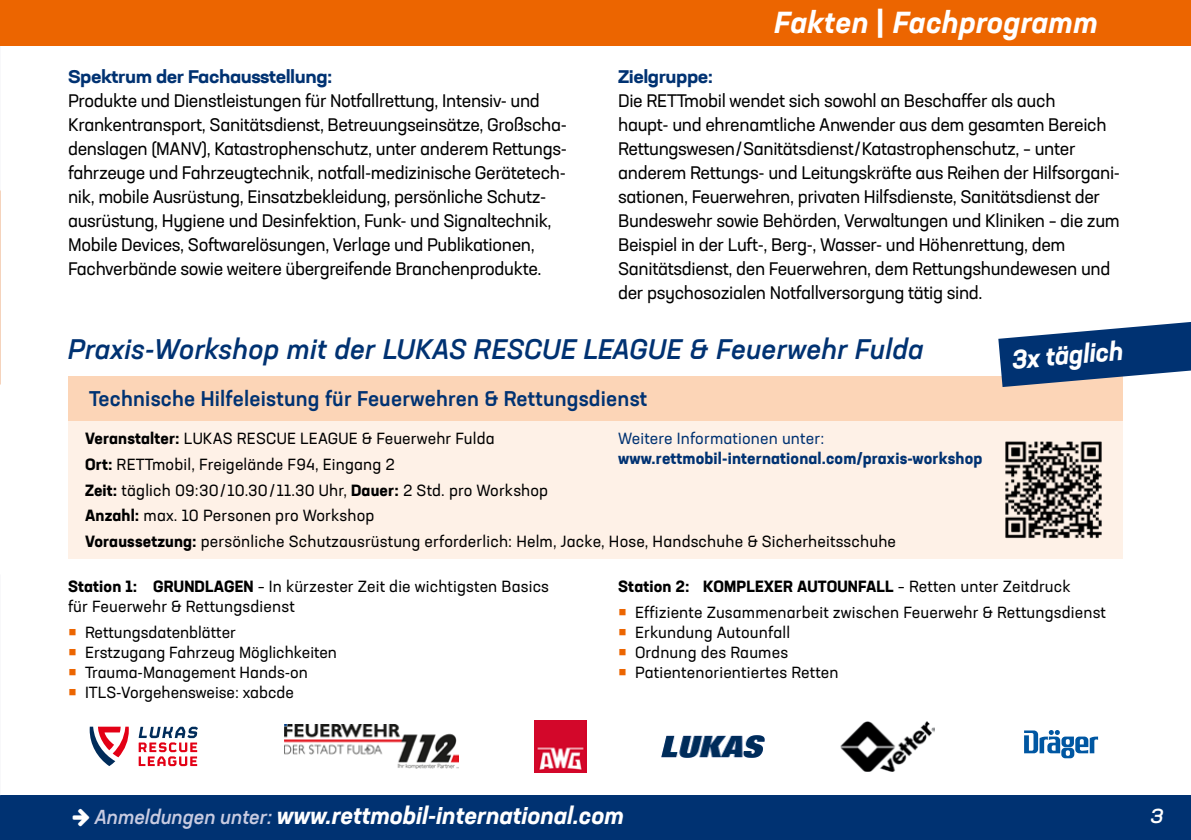
<style>
.page{position:relative;width:1191px;height:840px;background:#fff}
.page>*{position:absolute;margin:0;border:0;box-sizing:border-box;transform-origin:0 0}
.t1{font:italic 700 30px "Neusa Next Std";letter-spacing:.015em;color:#fff}
.t2{font:italic 500 28px "Neusa Next Std";letter-spacing:.01em;color:#003272}
.t3{font:italic 700 26px "Neusa Next Std";color:#fff}
.t4{font:italic 700 24px "Neusa Next Std";color:#fff}
.t5{font:500 21px "Neusa Next Std";letter-spacing:.01em;color:#003272}
.t6{font:italic 500 expanded 20px "Neusa Next Std";color:#fff}
.t7{font:18px/24px "Neusa Next Std";letter-spacing:-.02em;color:#000}
.t8{font:700 expanded 18px "Neusa Next Std";letter-spacing:-.025em;color:#003272}
.t9{font:16px/20px "Neusa Next Std";letter-spacing:.01em;color:#000}
.t10{font:700 16px "Neusa Next Std";letter-spacing:.01em;color:#003272}
.t11{font:16px "Neusa Next Std";letter-spacing:.01em;color:#003272}
.s1{font-style:normal}
.s2{font-weight:700}
.s3{font-weight:500;font-size:20px;color:#c8cbe1}
</style>
<div class="page">
<div style="left:0;top:795px;width:1191px;height:44px;background:#003272"></div>
<svg style="left:0;top:230px;width:1px;height:112px"></svg>
<svg style="left:0;top:353px;width:1px;height:31px"></svg>
<div style="left:68px;top:420px;width:1055px;height:138px;background:#fef1e7"></div>
<div style="left:68px;top:376px;width:1055px;height:44px;background:#fcd5b7"></div>
<svg style="left:139px;top:726px;width:59px;height:39px"></svg>
<svg style="left:90px;top:726px;width:39px;height:39px"></svg>
<img style="left:841px;top:721px;width:93px;height:50px">
<img style="left:534px;top:720px;width:52px;height:51px">
<img style="left:662px;top:735px;width:103px;height:22px">
<svg style="left:1024px;top:730px;width:74px;height:27px"></svg>
<img style="left:285px;top:724px;width:173px;height:43px">
<img style="left:1005px;top:441px;width:97px;height:98px">
<div style="left:0;top:0;width:1191px;height:45px;background:#ec6500"></div>
<svg style="left:998px;top:322px;width:193px;height:65px"></svg>
<p class="t8" style="left:68px;top:65px;width:266px">Spektrum der Fachausstellung:</p>
<p class="t7" style="left:68px;top:88px;width:500px">Produkte und Dienstleistungen für Notfallrettung, Intensiv- und Krankentransport, Sanitätsdienst, Betreuungseinsätze, Großscha&shy;denslagen (MANV), Katastrophenschutz, unter anderem Rettungs&shy;fahrzeuge und Fahrzeugtechnik, notfall-medizinische Gerätetech&shy;nik, mobile Ausrüstung, Einsatzbekleidung, persönliche Schutz&shy;ausrüstung, Hygiene und Desinfektion, Funk- und Signaltechnik, Mobile Devices, Softwarelösungen, Verlage und Publikationen, Fachverbände sowie weitere übergreifende Branchenprodukte.</p>
<h1 class="t1" style="left:774px;top:3px;width:324px">Fakten <span class="s1">|</span> Fachprogramm</h1>
<p class="t8" style="left:618px;top:65px;width:97px">Zielgruppe:</p>
<p class="t7" style="left:618px;top:88px;width:503px">Die RETTmobil wendet sich sowohl an Beschaffer als auch<br>haupt- und ehrenamtliche Anwender aus dem gesamten Bereich Rettungswesen / Sanitätsdienst / Katastrophenschutz, – unter anderem Rettungs- und Leitungskräfte aus Reihen der Hilfsorgani&shy;sationen, Feuerwehren, privaten Hilfsdienste, Sanitätsdienst der Bundeswehr sowie Behörden, Verwaltungen und Kliniken – die zum Beispiel in der Luft-, Berg-, Wasser- und Höhenrettung, dem Sanitätsdienst, den Feuerwehren, dem Rettungshundewesen und der psychosozialen Notfallversorgung tätig sind.</p>
<h2 class="t2" style="left:68px;top:331px;width:857px">Praxis-Workshop mit der LUKAS RESCUE LEAGUE &amp; Feuerwehr Fulda</h2>
<p class="t5" style="left:89px;top:385px;width:559px">Technische Hilfeleistung für Feuerwehren &amp; Rettungsdienst</p>
<p class="t11" style="left:618px;top:428px;width:208px">Weitere Informationen unter:</p>
<p class="t10" style="left:618px;top:447px;width:366px">www.rettmobil-international.com/praxis-workshop</p>
<p class="t9" style="left:85px;top:425px;width:812px;line-height:25.6px"><span class="s2">Veranstalter:</span> LUKAS RESCUE LEAGUE &amp; Feuerwehr Fulda<br><span class="s2">Ort:</span> RETTmobil, Freigelände F94, Eingang 2<br><span class="s2">Zeit:</span> täglich 09:30 / 10.30 / 11.30 Uhr, <span class="s2">Dauer:</span> 2 Std. pro Workshop<br><span class="s2">Anzahl:</span> max. 10 Personen pro Workshop<br><span class="s2">Voraussetzung:</span> persönliche Schutzausrüstung erforderlich: Helm, Jacke, Hose, Handschuhe &amp; Sicherheitsschuhe</p>
<h3 class="t3" style="left:1010px;top:343px;width:113px;rotate:-5deg">3x täglich</h3>
<p class="t9" style="left:68px;top:576px;width:482px"><span class="s2">Station 1: GRUNDLAGEN</span> – In kürzester Zeit die wichtigsten Basics für Feuerwehr &amp; Rettungsdienst</p>
<p class="t9" style="left:85px;top:621px;width:253px">Rettungsdatenblätter<br>Erstzugang Fahrzeug Möglichkeiten<br>Trauma-Management Hands-on<br>ITLS-Vorgehensweise: xabcde</p>
<p class="t9" style="left:635px;top:573px;width:472px;line-height:25.6px;text-indent:-17px"><span class="s2">Station 2: KOMPLEXER AUTOUNFALL</span> – Retten unter Zeitdruck<br>Effiziente Zusammenarbeit zwischen Feuerwehr &amp; Rettungsdienst</p>
<p class="t9" style="left:635px;top:621px;width:205px">Erkundung Autounfall<br>Ordnung des Raumes<br>Patientenorientiertes Retten</p>
<h3 class="t4" style="left:95px;top:799px;width:530px"><span class="s3">Anmeldungen unter:</span> www.rettmobil-international.com</h3>
<p class="t6" style="left:1150px;top:802px;width:15px">3</p>
</div>
